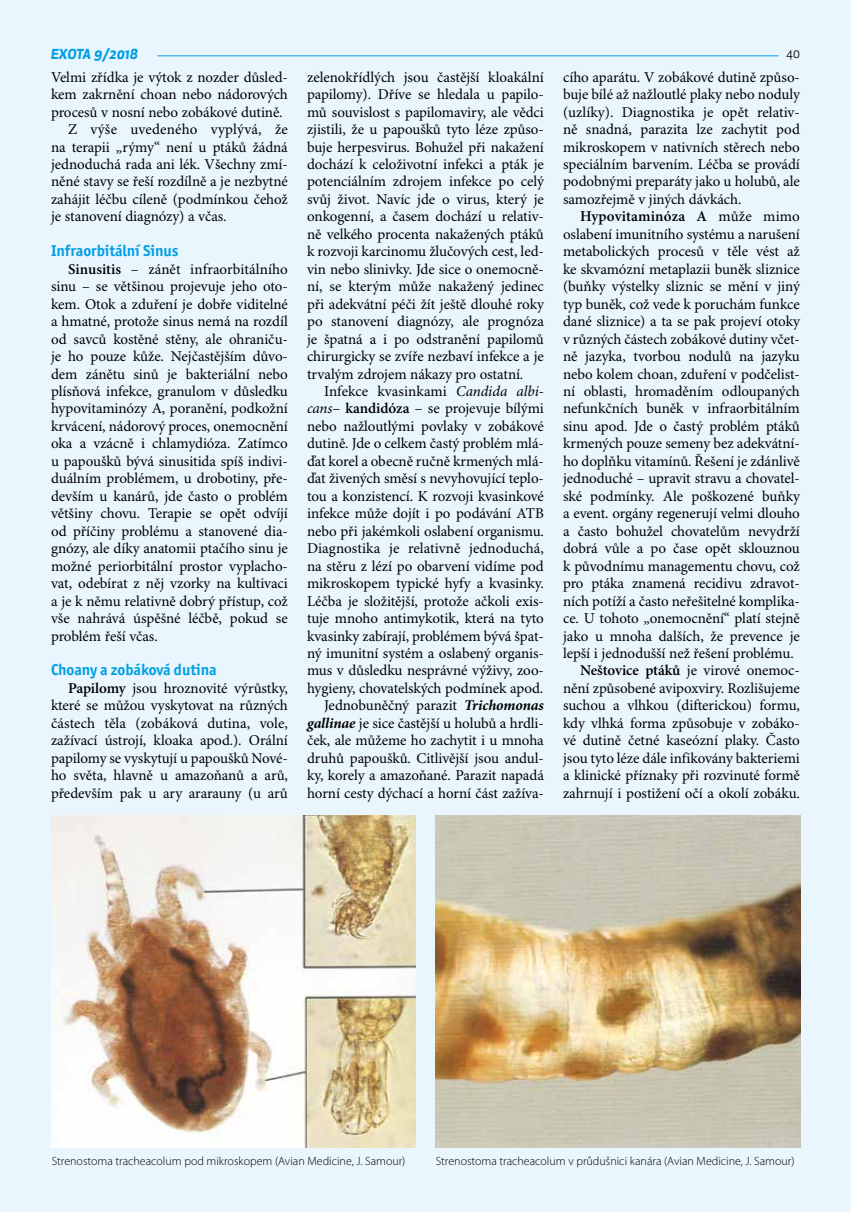
<style>
.page{position:relative;width:851px;height:1212px;background:#fff}
.page>*{position:absolute;margin:0;border:0;box-sizing:border-box;transform-origin:0 0}
.t1{font:700 15.75px "Officina Sans Itc TOT";letter-spacing:-.005em;color:#009fe3}
.t2{font:15px/17.4px "Minion Pro";letter-spacing:-.005em;color:#000;text-align:justify}
.t3{font:600 15px "Minion Pro";letter-spacing:.01em;color:#000}
.t4{font:italic 700 13.5px "Apex New";color:#009fe3}
.t5{font:300 12px "Myriad Pro";color:#000}
.t6{font:12px "Apex New";color:#000}
.s1{font-weight:600}
.s2{font-style:italic}
.s3{font-weight:700;font-style:italic}
.s4{font-weight:400}
</style>
<div class="page">
<div style="left:0;top:0;width:850px;height:1212px;background:#eaf6fe"></div>
<img style="left:51px;top:816px;width:364px;height:332px">
<img style="left:435px;top:816px;width:365px;height:332px">
<hr style="left:157px;top:55px;width:621px;height:1px;background:#009fe3">
<p class="t4" style="left:51px;top:44px;width:88px">EXOTA 9/2018</p>
<p class="t6" style="left:786px;top:46px;width:15px">40</p>
<p class="t2" style="left:51px;top:69px;width:238px">Velmi zřídka je výtok z nozder důsled-</p>
<p class="t2" style="left:51px;top:86px;width:238px">kem zakrnění choan nebo nádorových</p>
<p class="t2" style="left:51px;top:104px;width:233px">procesů v nosní nebo zobákové dutině.</p>
<p class="t2" style="left:68px;top:121px;width:221px">Z výše uvedeného vyplývá, že</p>
<p class="t2" style="left:51px;top:139px;width:238px">na terapii „rýmy“ není u ptáků žádná</p>
<p class="t2" style="left:51px;top:156px;width:238px">jednoduchá rada ani lék. Všechny zmí-</p>
<p class="t2" style="left:51px;top:174px;width:238px">něné stavy se řeší rozdílně a je nezbytné</p>
<p class="t2" style="left:51px;top:191px;width:238px">zahájit léčbu cíleně (podmínkou čehož</p>
<p class="t2" style="left:51px;top:208px;width:177px">je stanovení diagnózy) a včas.</p>
<p class="t1" style="left:51px;top:241px;width:129px">Infraorbitální Sinus</p>
<p class="t2" style="left:51px;top:261px;width:238px;text-indent:17px"><span class="s1">Sinusitis</span> – zánět infraorbitálního sinu – se většinou projevuje jeho oto&shy;kem. Otok a zduření je dobře viditelné a hmatné, protože sinus nemá na rozdíl od savců kostěné stěny, ale ohraniču&shy;je ho pouze kůže. Nejčastějším důvo&shy;dem zánětu sinů je bakteriální nebo plísňová infekce, granulom v důsledku hypovitaminózy A, poranění, podkožní krvácení, nádorový proces, onemocnění oka a vzácně i chlamydióza. Zatímco u papoušků bývá sinusitida spíš indivi&shy;duálním problémem, u drobotiny, pře&shy;devším u kanárů, jde často o problém většiny chovu. Terapie se opět odvíjí od příčiny problému a stanovené dia&shy;gnózy, ale díky anatomii ptačího sinu je možné periorbitální prostor vyplacho&shy;vat, odebírat z něj vzorky na kultivaci a je k němu relativně dobrý přístup, což vše nahrává úspěšné léčbě, pokud se problém řeší včas.</p>
<p class="t1" style="left:51px;top:660px;width:167px">Choany a zobáková dutina</p>
<p class="t2" style="left:51px;top:680px;width:238px;text-indent:17px"><span class="s1">Papilomy</span> jsou hroznovité výrůstky, které se můžou vyskytovat na různých částech těla (zobáková dutina, vole, zažívací ústrojí, kloaka apod.). Orální papilomy se vyskytují u papoušků Nové&shy;ho světa, hlavně u amazoňanů a arů, především pak u ary ararauny (u arů</p>
<p class="t2" style="left:307px;top:69px;width:238px">zelenokřídlých jsou častější kloakální papilomy). Dříve se hledala u papilo&shy;mů souvislost s papilomaviry, ale vědci zjistili, že u papoušků tyto léze způso&shy;buje herpesvirus. Bohužel při nakažení dochází k celoživotní infekci a pták je potenciálním zdrojem infekce po celý svůj život. Navíc jde o virus, který je onkogenní, a časem dochází u relativ&shy;ně velkého procenta nakažených ptáků k rozvoji karcinomu žlučových cest, led&shy;vin nebo slinivky. Jde sice o onemocně&shy;ní, se kterým může nakažený jedinec při adekvátní péči žít ještě dlouhé roky po stanovení diagnózy, ale prognóza je špatná a i po odstranění papilomů chirurgicky se zvíře nezbaví infekce a je trvalým zdrojem nákazy pro ostatní.</p>
<p class="t2" style="left:307px;top:383px;width:238px;text-align:right">Infekce kvasinkami <span class="s2">Candida albi&shy;cans</span>– <span class="s1">kandidóza</span> – se projevuje bílými nebo nažloutlými povlaky v zobákové dutině. Jde o celkem častý problém mlá&shy;ďat korel a obecně ručně krmených mlá&shy;ďat živených směsí s nevyhovující teplo&shy;tou a konzistencí. K rozvoji kvasinkové infekce může dojít i po podávání ATB nebo při jakémkoli oslabení organismu.<br>Diagnostika je relativně jednoduchá, na stěru z lézí po obarvení vidíme pod mikroskopem typické hyfy a kvasinky.<br>Léčba je složitější, protože ačkoli exis&shy;tuje mnoho antimykotik, která na tyto kvasinky zabírají, problémem bývá špat&shy;ný imunitní systém a oslabený organis&shy;mus v důsledku nesprávné výživy, zoo&shy;hygieny, chovatelských podmínek apod.<br>Jednobuněčný parazit <span class="s3">Trichomonas gallinae</span> je sice častější u holubů a hrdli&shy;ček, ale můžeme ho zachytit i u mnoha druhů papoušků. Citlivější jsou andul&shy;ky, korely a amazoňané. Parazit napadá horní cesty dýchací a horní část zažíva-</p>
<p class="t2" style="left:563px;top:69px;width:238px">cího aparátu. V zobákové dutině způso&shy;buje bílé až nažloutlé plaky nebo noduly (uzlíky). Diagnostika je opět relativ&shy;ně snadná, parazita lze zachytit pod mikroskopem v nativních stěrech nebo speciálním barvením. Léčba se provádí podobnými preparáty jako u holubů, ale samozřejmě v jiných dávkách.</p>
<p class="t3" style="left:580px;top:208px;width:221px">Hypovitaminóza A <span class="s4">může mimo</span></p>
<p class="t2" style="left:563px;top:226px;width:238px">oslabení imunitního systému a narušení</p>
<p class="t2" style="left:563px;top:243px;width:238px">metabolických procesů v těle vést až</p>
<p class="t2" style="left:563px;top:261px;width:238px">ke skvamózní metaplazii buněk sliznice</p>
<p class="t2" style="left:563px;top:278px;width:238px">(buňky výstelky sliznic se mění v jiný</p>
<p class="t2" style="left:563px;top:296px;width:238px">typ buněk, což vede k poruchám funkce</p>
<p class="t2" style="left:563px;top:313px;width:238px">dané sliznice) a ta se pak projeví otoky</p>
<p class="t2" style="left:563px;top:331px;width:238px">v různých částech zobákové dutiny včet-</p>
<p class="t2" style="left:563px;top:348px;width:238px">ně jazyka, tvorbou nodulů na jazyku</p>
<p class="t2" style="left:563px;top:366px;width:238px">nebo kolem choan, zduření v podčelist-</p>
<p class="t2" style="left:563px;top:383px;width:238px">ní oblasti, hromaděním odloupaných</p>
<p class="t2" style="left:563px;top:401px;width:238px">nefunkčních buněk v infraorbitálním</p>
<p class="t2" style="left:563px;top:418px;width:238px">sinu apod. Jde o častý problém ptáků</p>
<p class="t2" style="left:563px;top:435px;width:238px">krmených pouze semeny bez adekvátní-</p>
<p class="t2" style="left:563px;top:453px;width:238px">ho doplňku vitamínů. Řešení je zdánlivě</p>
<p class="t2" style="left:563px;top:470px;width:238px">jednoduché – upravit stravu a chovatel-</p>
<p class="t2" style="left:563px;top:488px;width:238px">ské podmínky. Ale poškozené buňky</p>
<p class="t2" style="left:563px;top:505px;width:238px">a event. orgány regenerují velmi dlouho</p>
<p class="t2" style="left:563px;top:523px;width:238px">a často bohužel chovatelům nevydrží</p>
<p class="t2" style="left:563px;top:540px;width:238px">dobrá vůle a po čase opět sklouznou</p>
<p class="t2" style="left:563px;top:558px;width:238px">k původnímu managementu chovu, což</p>
<p class="t2" style="left:563px;top:575px;width:238px">pro ptáka znamená recidivu zdravot-</p>
<p class="t2" style="left:563px;top:593px;width:238px">ních potíží a často neřešitelné komplika-</p>
<p class="t2" style="left:563px;top:610px;width:238px">ce. U tohoto „onemocnění“ platí stejně</p>
<p class="t2" style="left:563px;top:628px;width:238px">jako u mnoha dalších, že prevence je</p>
<p class="t2" style="left:563px;top:645px;width:232px">lepší i jednodušší než řešení problému.</p>
<p class="t2" style="left:580px;top:662px;width:221px"><span class="s1">Neštovice ptáků</span> je virové onemoc-</p>
<p class="t2" style="left:563px;top:680px;width:238px">nění způsobené avipoxviry. Rozlišujeme</p>
<p class="t2" style="left:563px;top:697px;width:238px">suchou a vlhkou (difterickou) formu,</p>
<p class="t2" style="left:563px;top:715px;width:238px">kdy vlhká forma způsobuje v zobáko-</p>
<p class="t2" style="left:563px;top:732px;width:238px">vé dutině četné kaseózní plaky. Často</p>
<p class="t2" style="left:563px;top:750px;width:238px">jsou tyto léze dále infikovány bakteriemi</p>
<p class="t2" style="left:563px;top:767px;width:238px">a klinické příznaky při rozvinuté formě</p>
<p class="t2" style="left:563px;top:785px;width:238px">zahrnují i postižení očí a okolí zobáku.</p>
<p class="t5" style="left:52px;top:1154px;width:355px">Strenostoma tracheacolum pod mikroskopem (Avian Medicine, J. Samour)</p>
<p class="t5" style="left:435px;top:1154px;width:360px">Strenostoma tracheacolum v průdušnici kanára (Avian Medicine, J. Samour)</p>
</div>
